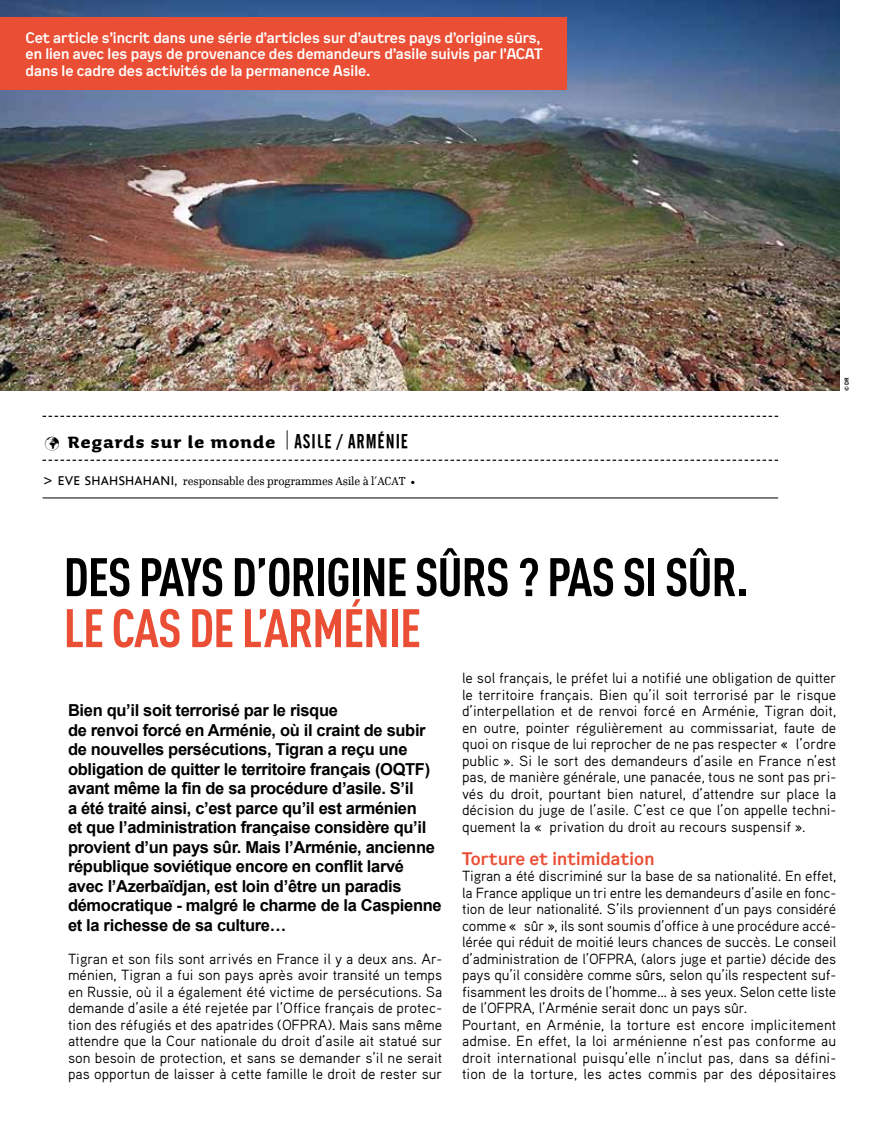
<style>
.page{position:relative;width:893px;height:1127px;background:#fff}
.page>*{position:absolute;margin:0;border:0;box-sizing:border-box;transform-origin:0 0}
.t1{font:700 53.4px "DIN Cond";letter-spacing:-.02em;color:#000}
.t2{font:700 53.4px "DIN Cond";letter-spacing:-.02em;color:#ea4e34}
.t3{font:700 21px "Sauna";letter-spacing:.06em;color:#000}
.t4{font:500 18px "Kade";letter-spacing:.01em;color:#ea4e34}
.t5{font:700 16.5px/19.5px "Arial";letter-spacing:-.02em;color:#000}
.t6{font:500 15px/16.5px "Kade";color:#fff}
.t7{font:14.7px/16.5px "Aaux Pro";letter-spacing:-.01em;color:#000;text-align:justify}
.t8{font:12px "Scher Reg";letter-spacing:-.01em;color:#000}
.t9{font:6px "Cocon";color:#000}
.t10{font:4.5px "Zapf Dingbats ITC";color:#000}
.s1{font-family:"Sauna";font-weight:700}
.s2{font-family:"DIN Cond";font-weight:300;font-size:22.5px}
.s3{font-family:"Cafeta";font-weight:400;font-size:19.5px}
.s4{font-family:"Bliss Caps";font-weight:300;font-size:16.5px}
.s5{font-family:"Bliss Caps";font-weight:300;font-size:18px}
.s6{font-family:"Cafeta";font-size:13.5px}
</style>
<div class="page">
<img style="left:0;top:0;width:840px;height:390px">
<svg style="left:43px;top:460px;width:735px;height:1px"></svg>
<svg style="left:43px;top:416px;width:735px;height:1px"></svg>
<hr style="left:43px;top:497px;width:735px;height:1px;background:#000">
<div style="left:0;top:18px;width:567px;height:72px;background:#ea4e34"></div>
<p class="t6" style="left:26px;top:29px;width:519px">Cet article s’incrit dans une série d’articles sur d’autres pays d’origine sûrs, en lien avec les pays de provenance des demandeurs d’asile suivis par l’ACAT dans le cadre des activités de la permanence Asile<span class="s1">.</span></p>
<h2 class="t3" style="left:45px;top:430px;width:365px">✓ Regards sur le monde <span class="s2">|</span> <span class="s3">ASILE / ARMÉNIE</span></h2>
<p class="t8" style="left:43px;top:474px;width:364px"><span class="s4">&gt;</span> <span class="s5">eve shahshahani</span><span class="s6">,</span> responsable des programmes Asile à l’ACAT</p>
<p class="t10" style="left:411px;top:480px;width:5px">●</p>
<p class="t9" style="left:843px;top:391px;width:15px;rotate:-90deg">© DR</p>
<h1 class="t1" style="left:64px;top:544px;width:686px">DES PAYS D’ORIGINE SÛRS ? PAS SI SÛR.</h1>
<h1 class="t2" style="left:64px;top:596px;width:359px">LE CAS DE L’ARMÉNIE</h1>
<p class="t5" style="left:68px;top:701px;width:375px">Bien qu’il soit terrorisé par le risque<br>de renvoi forcé en Arménie, où il craint de subir de nouvelles persécutions, Tigran a reçu une obligation de quitter le territoire français (OQTF) avant même la fin de sa procédure d’asile. S’il<br>a été traité ainsi, c’est parce qu’il est arménien<br>et que l’administration française considère qu’il provient d’un pays sûr. Mais l’Arménie, ancienne république soviétique encore en conflit larvé avec l’Azerbaïdjan, est loin d’être un paradis démocratique - malgré le charme de la Caspienne et la richesse de sa culture…</p>
<p class="t7" style="left:68px;top:950px;width:376px">Tigran et son fils sont arrivés en France il y a deux ans. Ar&shy;ménien, Tigran a fui son pays après avoir transité un temps en Russie, où il a également été victime de persécutions. Sa demande d’asile a été rejetée par l’Office français de protec&shy;tion des réfugiés et des apatrides (OFPRA). Mais sans même attendre que la Cour nationale du droit d’asile ait statué sur son besoin de protection, et sans se demander s’il ne serait pas opportun de laisser à cette famille le droit de rester sur</p>
<p class="t7" style="left:462px;top:669px;width:376px">le sol français, le préfet lui a notifié une obligation de quitter le territoire français. Bien qu’il soit terrorisé par le risque d’interpellation et de renvoi forcé en Arménie, Tigran doit, en outre, pointer régulièrement au commissariat, faute de quoi on risque de lui reprocher de ne pas respecter « l’ordre public ». Si le sort des demandeurs d’asile en France n’est pas, de manière générale, une panacée, tous ne sont pas pri&shy;vés du droit, pourtant bien naturel, d’attendre sur place la décision du juge de l’asile. C’est ce que l’on appelle techni&shy;quement la « privation du droit au recours suspensif ».</p>
<p class="t4" style="left:462px;top:847px;width:194px">Torture et intimidation</p>
<p class="t7" style="left:462px;top:867px;width:376px;text-align:left">Tigran a été discriminé sur la base de sa nationalité. En effet, la France applique un tri entre les demandeurs d’asile en fonc&shy;tion de leur nationalité. S’ils proviennent d’un pays considéré comme « sûr », ils sont soumis d’office à une procédure accé&shy;lérée qui réduit de moitié leurs chances de succès. Le conseil d’administration de l’OFPRA, (alors juge et partie) décide des pays qu’il considère comme sûrs, selon qu’ils respectent suf&shy;fisamment les droits de l’homme… à ses yeux. Selon cette liste de l’OFPRA, l’Arménie serait donc un pays sûr.<br>Pourtant, en Arménie, la torture est encore implicitement admise. En effet, la loi arménienne n’est pas conforme au droit international puisqu’elle n’inclut pas, dans sa défini&shy;tion de la torture, les actes commis par des dépositaires</p>
</div>
